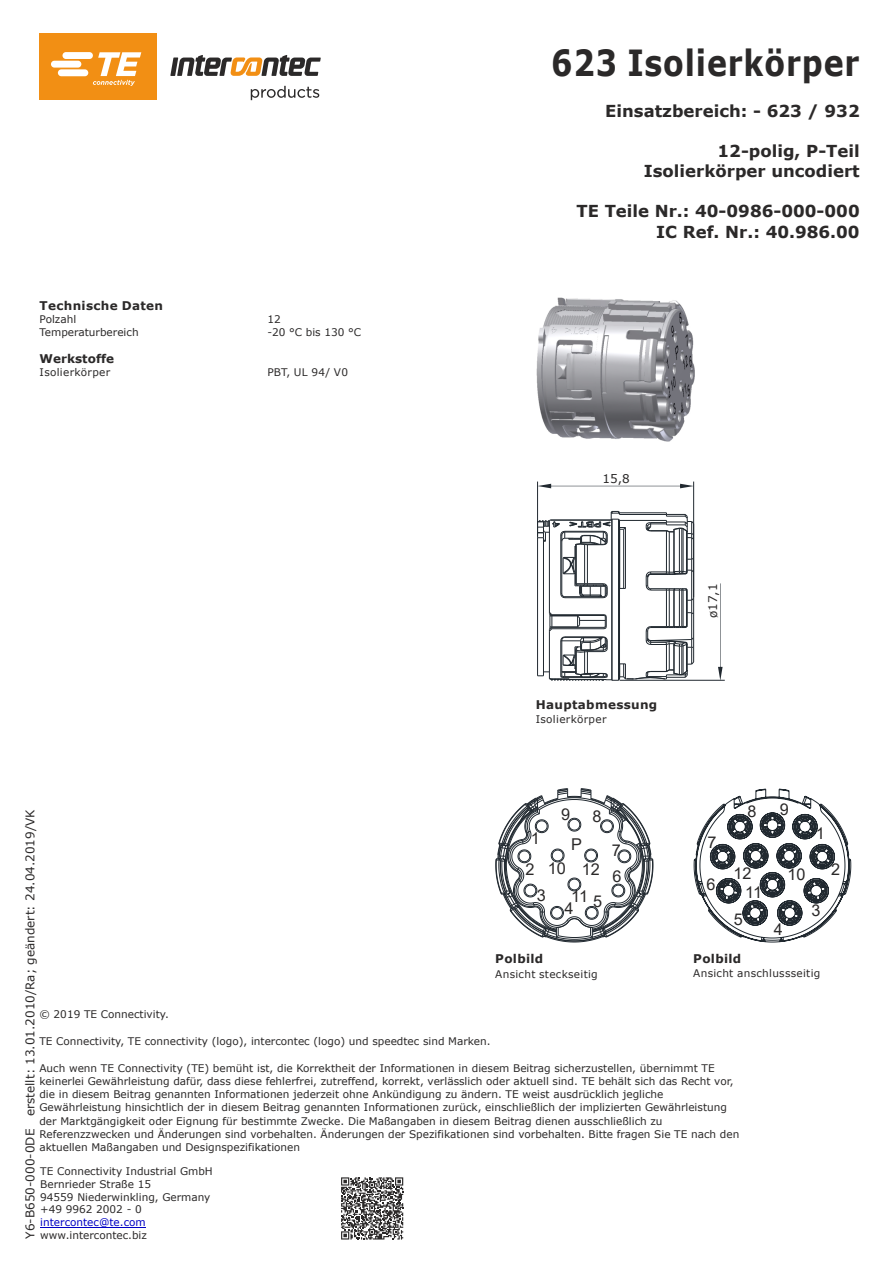
<style>
.page{position:relative;width:893px;height:1263px;background:#fff}
.page>*{position:absolute;margin:0;border:0;box-sizing:border-box;transform-origin:0 0}
.t1{font:700 36px "Verdana";letter-spacing:.025em;color:#2b2929;scale:.84 1}
.t2{font:700 16.5px/20.1px "Verdana";color:#2b2929;text-align:right}
.t3{font:16.35px/31.8px "Arial";color:#2b2929;text-align:center}
.t4{font:16.2px "Arial";color:#2b2929}
.t5{font:12px "Verdana";color:#2b2929}
.t6{font:700 12px "Verdana";letter-spacing:.025em;color:#2b2929}
.t7{font:700 12px "Verdana";color:#2b2929}
.t8{font:10.5px/13.4px "Verdana";color:#2b2929}
.t9{font:10.5px "Verdana";letter-spacing:.03em;color:#2b2929}
.t10{font:10.5px "Verdana";color:#0000c4}
</style>
<div class="page">
<div style="left:40px;top:33px;width:117px;height:67px;background:#f28f14"></div>
<svg style="left:170px;top:55px;width:151px;height:21px"></svg>
<svg style="left:51px;top:52px;width:90px;height:34px"></svg>
<svg style="left:251px;top:86px;width:68px;height:14px"></svg>
<hr style="left:40px;top:1227px;width:106px;height:1px;background:#0000c4">
<svg style="left:341px;top:1177px;width:63px;height:63px"></svg>
<svg style="left:341px;top:1177px;width:62px;height:62px"></svg>
<svg style="left:495px;top:788px;width:159px;height:155px"></svg>
<img style="left:537px;top:297px;width:158px;height:144px">
<svg style="left:538px;top:484px;width:155px;height:4px"></svg>
<hr style="left:537px;top:481px;width:1px;height:56px;background:#212930">
<hr style="left:693px;top:481px;width:1px;height:116px;background:#212930">
<svg style="left:718px;top:583px;width:5px;height:97px"></svg>
<hr style="left:620px;top:680px;width:105px;height:1px;background:#212930">
<svg style="left:537px;top:510px;width:158px;height:171px"></svg>
<hr style="left:619px;top:520px;width:47px;height:1px;background:#212930">
<hr style="left:619px;top:514px;width:47px;height:1px;background:#212930">
<svg style="left:693px;top:788px;width:158px;height:155px"></svg>
<h1 class="t1" style="left:551px;top:48px;width:368px">623 Isolierkörper</h1>
<h2 class="t2" style="left:605px;top:103px;width:256px">Einsatzbereich: - 623 / 932</h2>
<p class="t6" style="left:40px;top:301px;width:125px">Technische Daten</p>
<p class="t8" style="left:40px;top:313px;width:38px">Polzahl</p>
<p class="t8" style="left:267px;top:313px;width:15px">12</p>
<p class="t8" style="left:40px;top:326px;width:101px">Temperaturbereich</p>
<p class="t8" style="left:267px;top:326px;width:95px">-20 °C bis 130 °C</p>
<p class="t7" style="left:40px;top:353px;width:76px">Werkstoffe</p>
<p class="t9" style="left:40px;top:368px;width:72px">Isolierkörper</p>
<p class="t8" style="left:267px;top:366px;width:82px">PBT, UL 94/ V0</p>
<h2 class="t2" style="left:644px;top:143px;width:217px">12-polig, P-Teil<br>Isolierkörper uncodiert</h2>
<h2 class="t2" style="left:576px;top:203px;width:285px">TE Teile Nr.: 40-0986-000-000<br>IC Ref. Nr.: 40.986.00</h2>
<p class="t5" style="left:603px;top:474px;width:29px">15,8</p>
<p class="t6" style="left:536px;top:699px;width:123px">Hauptabmessung</p>
<p class="t9" style="left:536px;top:715px;width:72px">Isolierkörper</p>
<p class="t5" style="left:708px;top:618px;width:36px;rotate:-90deg">ø17,1</p>
<h3 class="t4" style="left:747px;top:805px;width:11px">8</h3>
<h3 class="t4" style="left:780px;top:804px;width:11px">9</h3>
<h3 class="t3" style="left:561px;top:800px;width:11px">9</h3>
<h3 class="t3" style="left:593px;top:802px;width:11px">8</h3>
<p class="t5" style="left:25px;top:1239px;width:431px;rotate:-90deg">Y6-B650-000-0DE erstellt: 13.01.2010/Ra; geändert: 24.04.2019/VK</p>
<h3 class="t4" style="left:816px;top:827px;width:11px">1</h3>
<h3 class="t3" style="left:525px;top:823px;width:16px">1<br>2</h3>
<h3 class="t4" style="left:708px;top:836px;width:11px">7</h3>
<h3 class="t3" style="left:571px;top:829px;width:12px">P</h3>
<h3 class="t3" style="left:612px;top:835px;width:11px">7</h3>
<h3 class="t3" style="left:548px;top:854px;width:20px">10</h3>
<h3 class="t3" style="left:582px;top:854px;width:20px">12</h3>
<h3 class="t4" style="left:733px;top:867px;width:20px">12</h3>
<h3 class="t4" style="left:788px;top:868px;width:20px">10</h3>
<h3 class="t3" style="left:612px;top:862px;width:11px">6</h3>
<h3 class="t4" style="left:706px;top:878px;width:11px">6</h3>
<h3 class="t4" style="left:745px;top:886px;width:18px">11</h3>
<h3 class="t3" style="left:537px;top:881px;width:11px">3</h3>
<h3 class="t3" style="left:571px;top:882px;width:18px">11</h3>
<h3 class="t3" style="left:593px;top:886px;width:11px">5</h3>
<h3 class="t3" style="left:565px;top:894px;width:11px">4</h3>
<h3 class="t4" style="left:812px;top:904px;width:11px">3</h3>
<h3 class="t4" style="left:734px;top:913px;width:11px">5</h3>
<h3 class="t4" style="left:774px;top:923px;width:11px">4</h3>
<p class="t6" style="left:693px;top:953px;width:50px">Polbild</p>
<p class="t9" style="left:693px;top:969px;width:129px">Ansicht anschlussseitig</p>
<p class="t6" style="left:495px;top:954px;width:50px">Polbild</p>
<p class="t9" style="left:495px;top:969px;width:104px">Ansicht steckseitig</p>
<p class="t8" style="left:39px;top:1008px;width:131px">© 2019 TE Connectivity.</p>
<p class="t8" style="left:39px;top:1035px;width:453px">TE Connectivity, TE connectivity (logo), intercontec (logo) und speedtec sind Marken.</p>
<p class="t8" style="left:39px;top:1062px;width:701px">Auch wenn TE Connectivity (TE) bemüht ist, die Korrektheit der Informationen in diesem Beitrag sicherzustellen, übernimmt TE keinerlei Gewährleistung dafür, dass diese fehlerfrei, zutreffend, korrekt, verlässlich oder aktuell sind. TE behält sich das Recht vor, die in diesem Beitrag genannten Informationen jederzeit ohne Ankündigung zu ändern. TE weist ausdrücklich jegliche Gewährleistung hinsichtlich der in diesem Beitrag genannten Informationen zurück, einschließlich der implizierten Gewährleistung der Marktgängigkeit oder Eignung für bestimmte Zwecke. Die Maßangaben in diesem Beitrag dienen ausschließlich zu Referenzzwecken und Änderungen sind vorbehalten. Änderungen der Spezifikationen sind vorbehalten. Bitte fragen Sie TE nach den aktuellen Maßangaben und Designspezifikationen</p>
<p class="t8" style="left:40px;top:1166px;width:174px;line-height:12.8px">TE Connectivity Industrial GmbH<br>Bernrieder Straße 15<br>94559 Niederwinkling, Germany +49 9962 2002 - 0</p>
<p class="t8" style="left:40px;top:1229px;width:108px">www.intercontec.biz</p>
<p class="t10" style="left:40px;top:1218px;width:107px">intercontec@te.com</p>
<h3 class="t4" style="left:831px;top:863px;width:11px">2</h3>
</div>
